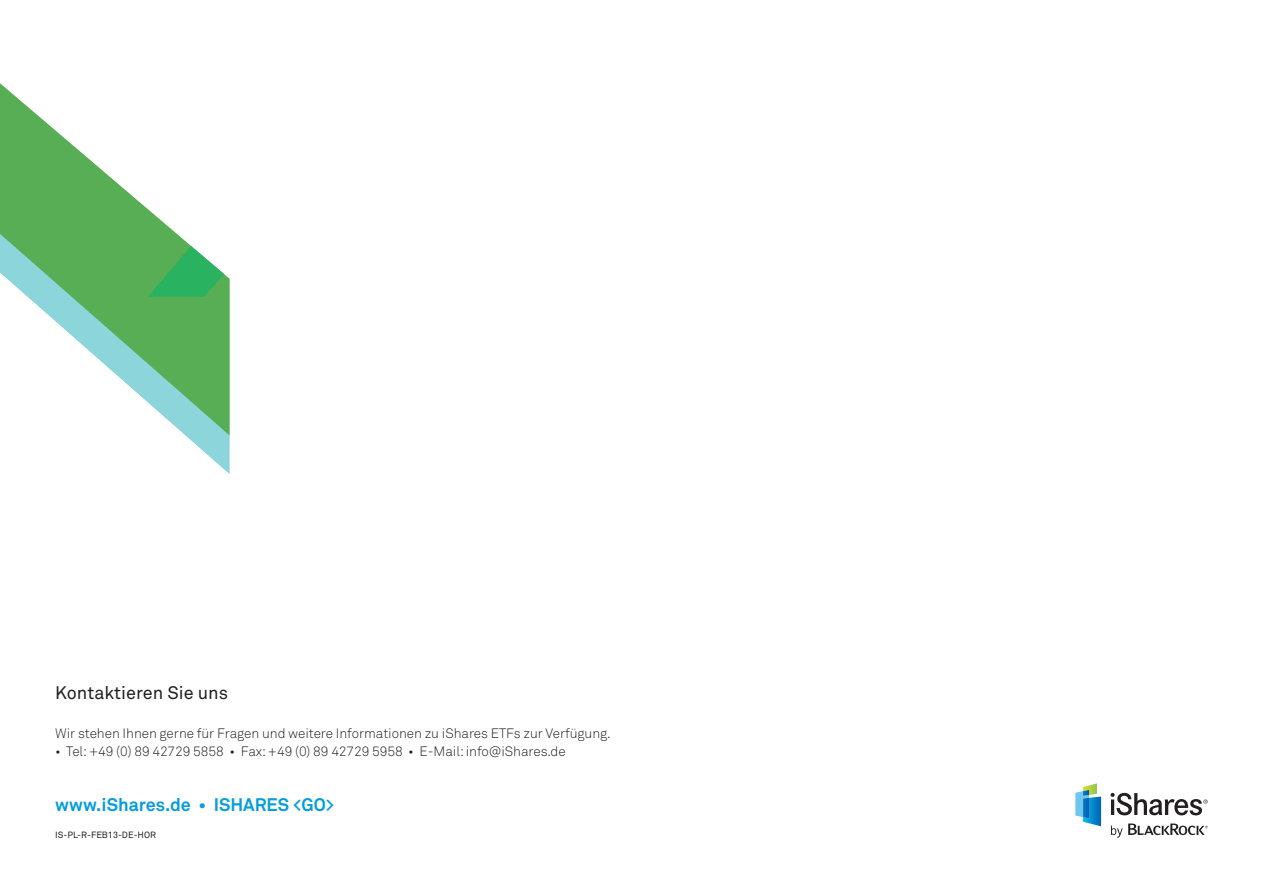
<style>
.page{position:relative;width:1263px;height:893px;background:#fff}
.page>*{position:absolute;margin:0;border:0;box-sizing:border-box;transform-origin:0 0}
.t1{font:700 18px "Akkurat Pro";color:#069ddc}
.t2{font:18px "Akkurat Pro";color:#231f20}
.t3{font:13.5px "Akkurat Light Pro";letter-spacing:-.005em;color:#231f20}
.t4{font:9px "Akkurat Pro";color:#231f20}
</style>
<div class="page">
<svg style="left:0;top:83px;width:230px;height:391px"></svg>
<svg style="left:139px;top:83px;width:91px;height:280px"></svg>
<svg style="left:1075px;top:783px;width:26px;height:43px"></svg>
<svg style="left:1110px;top:793px;width:98px;height:22px"></svg>
<svg style="left:1111px;top:823px;width:97px;height:15px"></svg>
<h1 class="t2" style="left:55px;top:682px;width:174px">Kontaktieren Sie uns</h1>
<p class="t3" style="left:55px;top:725px;width:557px">Wir stehen Ihnen gerne für Fragen und weitere Informationen zu iShares ETFs zur Verfügung.</p>
<p class="t3" style="left:55px;top:743px;width:512px">• Tel: +49 (0) 89 42729 5858 • Fax: +49 (0) 89 42729 5958 • E-Mail: info@iShares.de</p>
<h1 class="t1" style="left:55px;top:794px;width:280px">www.iShares.de • ISHARES &lt;GO&gt;</h1>
<p class="t4" style="left:55px;top:829px;width:101px">IS-PL-R-FEB13-DE-HOR</p>
</div>
